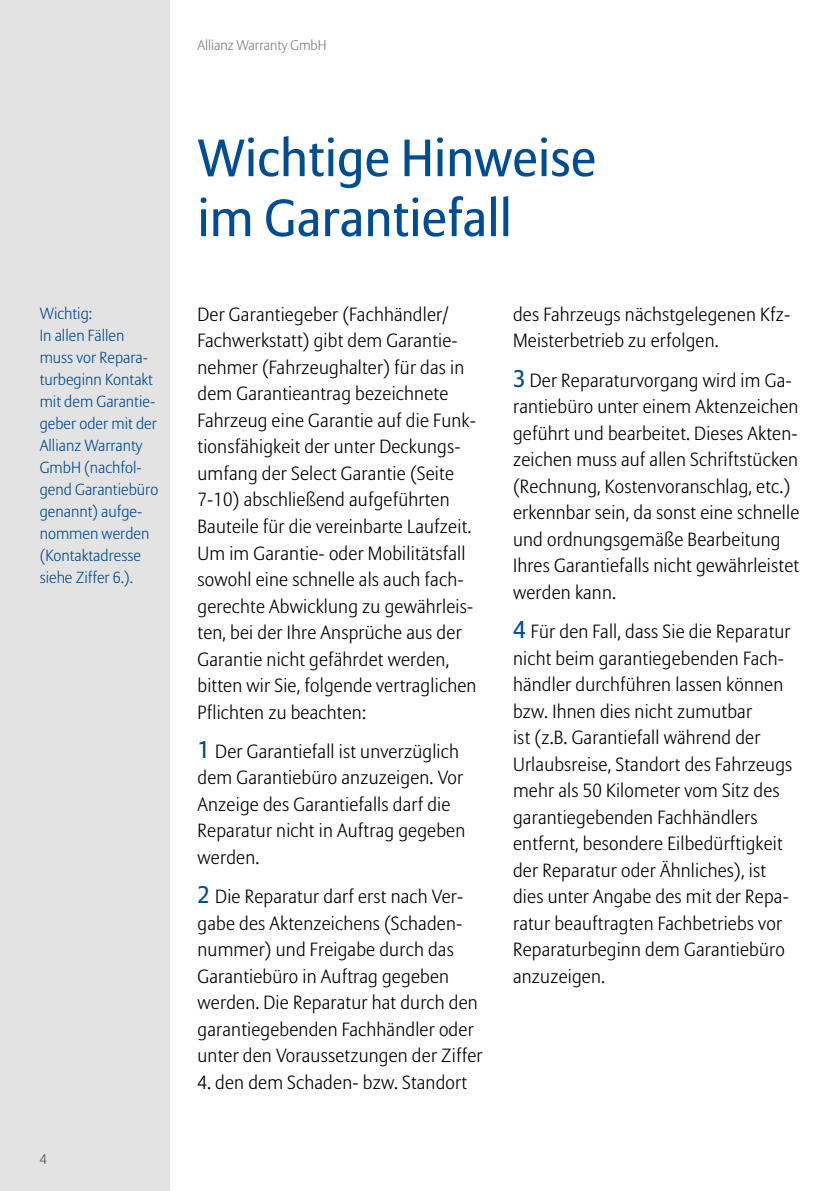
<style>
.page{position:relative;width:840px;height:1191px;background:#fff}
.page>*{position:absolute;margin:0;border:0;box-sizing:border-box;transform-origin:0 0}
.t1{font:52px/60px "Allianz Sans";letter-spacing:.005em;color:#004d93}
.t2{font:300 19px/26.6px "Allianz Sans";letter-spacing:.01em;color:#000}
.t3{font:300 16px/22px "Allianz Sans";color:#004d93}
.t4{font:300 14px "Allianz Sans";color:#7e7e7d}
.t5{font:300 14px "Allianz Sans";color:#575756}
.s1{font-weight:400;font-size:24px;color:#004d93}
</style>
<div class="page">
<div style="left:0;top:0;width:169px;height:1191px;background:#e3e3e3"></div>
<p class="t3" style="left:40px;top:302px;width:120px">Wichtig:<br>In allen Fällen muss vor Repara&shy;turbeginn Kontakt mit dem Garantie&shy;geber oder mit der<br>Allianz Warranty<br>GmbH (nachfol&shy;gend Garantiebüro genannt) aufge&shy;nommen werden (Kontaktadresse siehe Ziffer 6.).</p>
<p class="t5" style="left:40px;top:1150px;width:8px">4</p>
<p class="t4" style="left:197px;top:37px;width:130px">Allianz Warranty GmbH</p>
<h1 class="t1" style="left:197px;top:127px;width:400px">Wichtige Hinweise im Garantiefall</h1>
<p class="t2" style="left:197px;top:301px;width:280px">Der Garantiegeber (Fachhändler/ Fachwerkstatt) gibt dem Garantie&shy;nehmer (Fahrzeughalter) für das in dem Garantieantrag bezeichnete Fahrzeug eine Garantie auf die Funk&shy;tionsfähigkeit der unter Deckungs&shy;umfang der Select Garantie (Seite 7-10) abschließend aufgeführten Bauteile für die vereinbarte Laufzeit.<br>Um im Garantie- oder Mobilitätsfall sowohl eine schnelle als auch fach&shy;gerechte Abwicklung zu gewährleis&shy;ten, bei der Ihre Ansprüche aus der Garantie nicht gefährdet werden, bitten wir Sie, folgende vertraglichen Pflichten zu beachten:</p>
<p class="t2" style="left:197px;top:737px;width:269px"><span class="s1">1</span> Der Garantiefall ist unverzüglich dem Garantiebüro anzuzeigen. Vor<br>Anzeige des Garantiefalls darf die<br>Reparatur nicht in Auftrag gegeben werden.</p>
<p class="t2" style="left:197px;top:883px;width:286px"><span class="s1">2</span> Die Reparatur darf erst nach Ver&shy;gabe des Aktenzeichens (Schaden&shy;nummer) und Freigabe durch das Garantiebüro in Auftrag gegeben werden. Die Reparatur hat durch den garantiegebenden Fachhändler oder unter den Voraussetzungen der Ziffer</p>
<p class="t2" style="left:197px;top:1068px;width:271px">4. den dem Schaden- bzw. Standort</p>
<p class="t2" style="left:513px;top:301px;width:278px">des Fahrzeugs nächstgelegenen Kfz-<br>Meisterbetrieb zu erfolgen.</p>
<p class="t2" style="left:512px;top:366px;width:287px"><span class="s1">3</span> Der Reparaturvorgang wird im Ga&shy;rantiebüro unter einem Aktenzeichen geführt und bearbeitet. Dieses Akten&shy;zeichen muss auf allen Schriftstücken (Rechnung, Kostenvoranschlag, etc.) erkennbar sein, da sonst eine schnelle und ordnungsgemäße Bearbeitung Ihres Garantiefalls nicht gewährleistet werden kann.</p>
<p class="t2" style="left:513px;top:618px;width:281px"><span class="s1">4</span> Für den Fall, dass Sie die Reparatur nicht beim garantiegebenden Fach&shy;händler durchführen lassen können bzw. Ihnen dies nicht zumutbar<br>ist (z.B. Garantiefall während der Urlaubsreise, Standort des Fahrzeugs mehr als 50 Kilometer vom Sitz des garantiegebenden Fachhändlers entfernt, besondere Eilbedürftigkeit der Reparatur oder Ähnliches), ist dies unter Angabe des mit der Repa&shy;ratur beauftragten Fachbetriebs vor Reparaturbeginn dem Garantiebüro anzuzeigen.</p>
</div>
